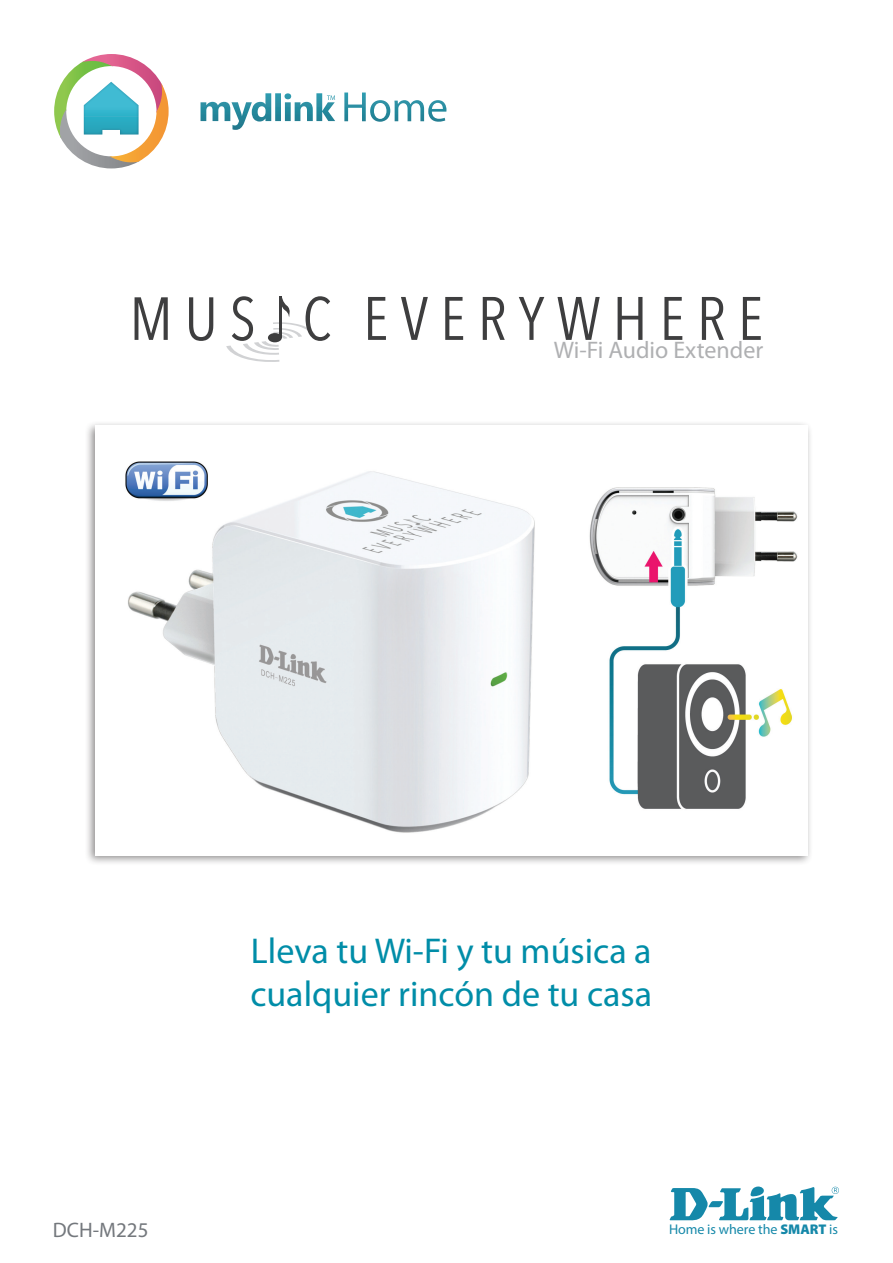
<style>
.page{position:relative;width:893px;height:1263px;background:#fff}
.page>*{position:absolute;margin:0;border:0;box-sizing:border-box;transform-origin:0 0}
.t1{font:60.6px "Avenir Next Condensed";letter-spacing:.2em;color:#3e3e3f}
.t2{font:36px/43.2px "Myriad Pro";color:#008da8}
.t3{font:24px "Myriad Pro";color:#afb0b2}
.t4{font:21px "Myriad Pro";color:#74787d}
.t5{font:14.1px "Myriad Pro";letter-spacing:-.005em;color:#1588a9}
.s1{font-size:60.15px}
.s2{font-weight:900}
</style>
<div class="page">
<svg style="left:54px;top:54px;width:115px;height:114px"></svg>
<svg style="left:201px;top:93px;width:245px;height:29px"></svg>
<div style="left:84px;top:420px;width:729px;height:447px;background:#231f20;opacity:.5"></div>
<img style="left:95px;top:425px;width:712px;height:430px">
<svg style="left:226px;top:297px;width:89px;height:65px"></svg>
<svg style="left:669px;top:1186px;width:170px;height:34px"></svg>
<h1 class="t1" style="left:130px;top:267px;width:635px"><span class="s1">MUS C</span> EVERYWHERE</h1>
<p class="t3" style="left:554px;top:335px;width:211px">Wi-Fi Audio Extender</p>
<p class="t4" style="left:53px;top:1217px;width:97px">DCH-M225</p>
<p class="t2" style="left:250px;top:928px;width:403px">Lleva tu Wi-Fi y tu música a cualquier rincón de tu casa</p>
<p class="t5" style="left:669px;top:1220px;width:171px">Home is where the <span class="s2">SMART</span> is</p>
</div>
